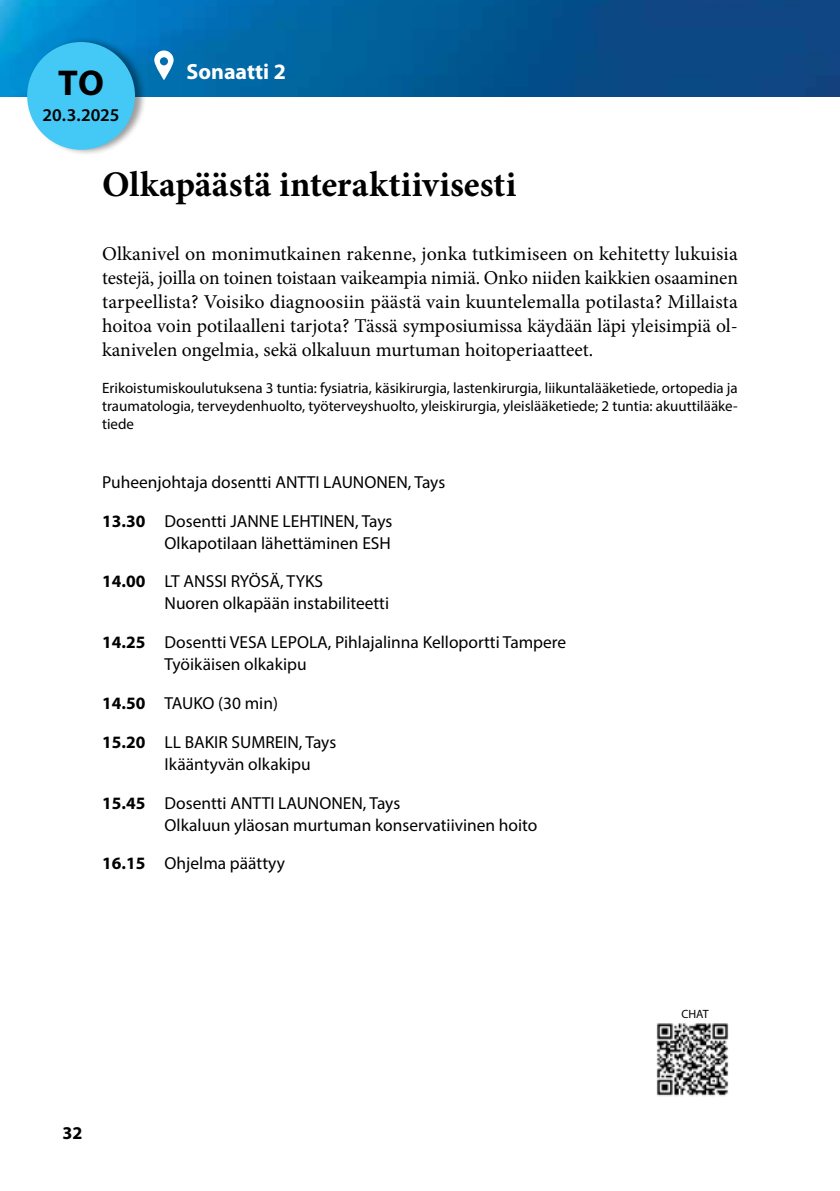
<style>
.page{position:relative;width:840px;height:1191px;background:#fff}
.page>*{position:absolute;margin:0;border:0;box-sizing:border-box;transform-origin:0 0}
.t1{font:700 36px "Minion Pro";color:#000}
.t2{font:700 36px "Myriad Pro";color:#000}
.t3{font:700 22px "Myriad Pro";color:#fff}
.t4{font:19.6px/24px "Minion Pro";color:#000;text-align:justify}
.t5{font:600 18px "Myriad Pro";color:#000}
.t6{font:700 18px "Myriad Pro";color:#000}
.t7{font:17.4px/22px "Myriad Pro";color:#000}
.t8{font:15px/18px "Myriad Pro";color:#000;text-align:justify}
.t9{font:12px "Myriad Pro";color:#000}
.s1{font-weight:700}
</style>
<div class="page">
<img style="left:0;top:0;width:839px;height:96px">
<div style="left:27px;top:36px;width:120px;height:120px;background:#000;opacity:.39"></div>
<div style="left:27px;top:42px;width:108px;height:108px;background:#44c8f5;border-radius:50%"></div>
<svg style="left:154px;top:50px;width:19px;height:30px"></svg>
<img style="left:656px;top:1023px;width:73px;height:73px">
<h1 class="t2" style="left:58px;top:60px;width:47px">TO</h1>
<p class="t5" style="left:42px;top:103px;width:78px">20.3.2025</p>
<p class="t3" style="left:186px;top:57px;width:101px">Sonaatti 2</p>
<h1 class="t1" style="left:102px;top:159px;width:415px">Olkapäästä interaktiivisesti</h1>
<p class="t4" style="left:102px;top:242px;width:637px">Olkanivel on monimutkainen rakenne, jonka tutkimiseen on kehitetty lukuisia testejä, joilla on toinen toistaan vaikeampia nimiä. Onko niiden kaikkien osaaminen tarpeellista? Voisiko diagnoosiin päästä vain kuuntelemalla potilasta? Millaista hoitoa voin potilaalleni tarjota? Tässä symposiumissa käydään läpi yleisimpiä ol&shy;kanivelen ongelmia, sekä olkaluun murtuman hoitoperiaatteet.</p>
<p class="t8" style="left:102px;top:379px;width:636px">Erikoistumiskoulutuksena 3 tuntia: fysiatria, käsikirurgia, lastenkirurgia, liikuntalääketiede, ortopedia ja traumatologia, terveydenhuolto, työterveyshuolto, yleiskirurgia, yleislääketiede; 2 tuntia: akuuttilääke&shy;tiede</p>
<p class="t7" style="left:102px;top:470px;width:344px">Puheenjohtaja dosentti ANTTI LAUNONEN, Tays</p>
<p class="t7" style="left:102px;top:509px;width:292px;text-align:right"><span class="s1">13.30</span> Dosentti JANNE LEHTINEN, Tays<br>Olkapotilaan lähettäminen ESH</p>
<p class="t7" style="left:164px;top:570px;width:226px;text-indent:-62px"><span class="s1">14.00</span> LT ANSSI RYÖSÄ, TYKS<br>Nuoren olkapään instabiliteetti</p>
<p class="t7" style="left:164px;top:631px;width:403px;text-indent:-62px"><span class="s1">14.25</span> Dosentti VESA LEPOLA, Pihlajalinna Kelloportti Tampere<br>Työikäisen olkakipu</p>
<p class="t7" style="left:102px;top:692px;width:177px"><span class="s1">14.50</span> TAUKO (30 min)</p>
<p class="t7" style="left:164px;top:730px;width:173px;text-indent:-62px"><span class="s1">15.20</span> LL BAKIR SUMREIN, Tays<br>Ikääntyvän olkakipu</p>
<p class="t7" style="left:164px;top:791px;width:374px;text-indent:-62px"><span class="s1">15.45</span> Dosentti ANTTI LAUNONEN, Tays<br>Olkaluun yläosan murtuman konservatiivinen hoito</p>
<p class="t7" style="left:102px;top:852px;width:184px"><span class="s1">16.15</span> Ohjelma päättyy</p>
<p class="t6" style="left:62px;top:1121px;width:21px">32</p>
<p class="t9" style="left:681px;top:1007px;width:29px">CHAT</p>
</div>
